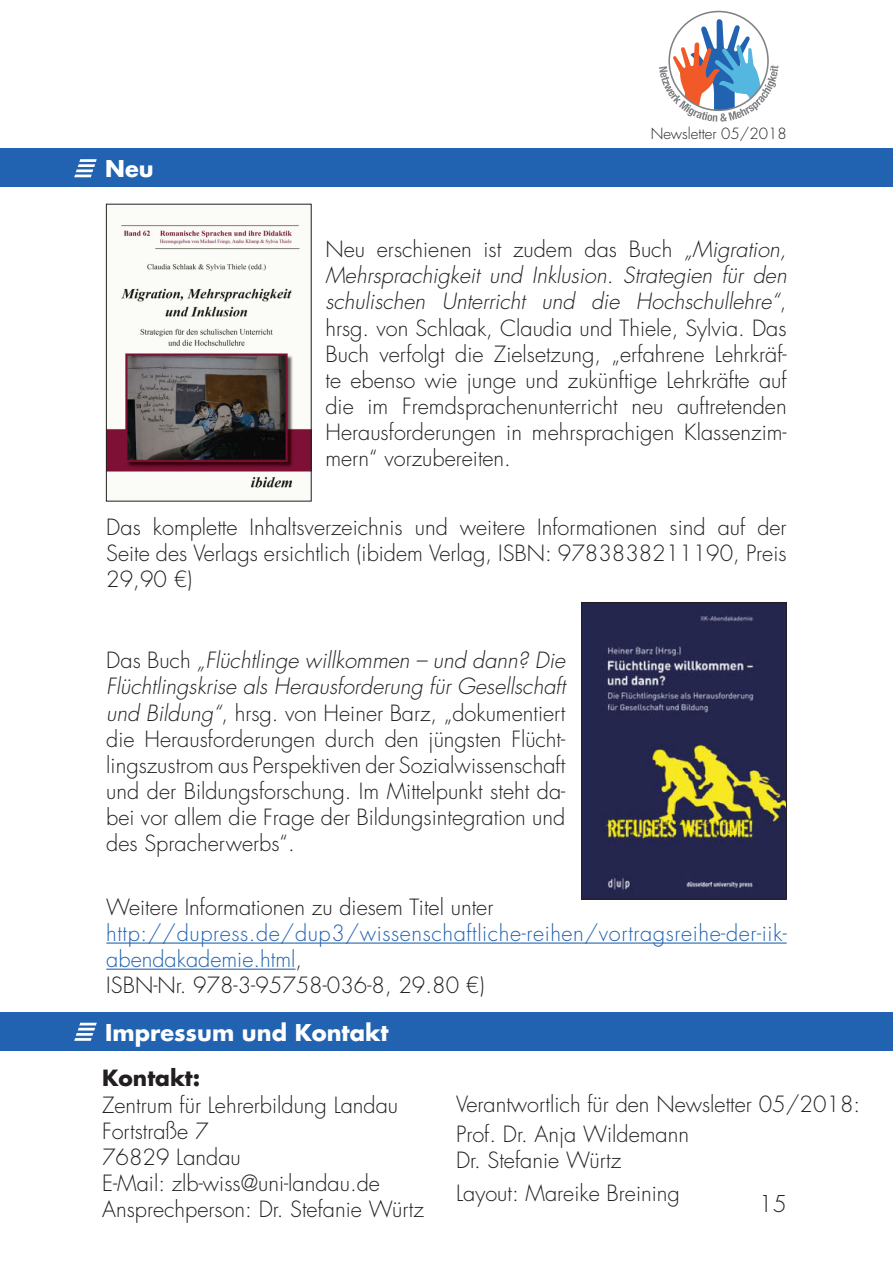
<style>
.page{position:relative;width:893px;height:1263px;background:#fff}
.page>*{position:absolute;margin:0;border:0;box-sizing:border-box;transform-origin:0 0}
.t1{font:700 22.5px "Futura Std";color:#fff}
.t2{font:300 22.5px "Futura Std";color:#231f20}
.t3{font:300 21.75px/26.1px "Futura Std";color:#231f20;text-align:justify}
.t4{font:300 21.75px/26.1px "Futura Std";letter-spacing:.025em;color:#2163b0}
.t5{font:700 21.75px "Futura Std";color:#231f20}
.t6{font:300 15px "Futura Std";color:#231f20}
.s1{font-style:italic}
.s2{color:#231f20}
</style>
<div class="page">
<div style="left:0;top:149px;width:893px;height:38px;background:#2163b0"></div>
<svg style="left:74px;top:159px;width:23px;height:18px"></svg>
<svg style="left:659px;top:11px;width:119px;height:111px"></svg>
<img style="left:108px;top:206px;width:201px;height:293px">
<img style="left:583px;top:604px;width:202px;height:293px">
<div style="left:581px;top:602px;width:206px;height:297px;border:1px solid #231f20"></div>
<hr style="left:106px;top:942px;width:681px;height:1px;background:#2163b0">
<hr style="left:106px;top:969px;width:190px;height:1px;background:#2163b0">
<div style="left:0;top:1012px;width:893px;height:38px;background:#2163b0"></div>
<svg style="left:74px;top:1023px;width:23px;height:18px"></svg>
<p class="t1" style="left:105px;top:154px;width:50px">Neu</p>
<p class="t6" style="left:651px;top:125px;width:137px">Newsletter 05/2018</p>
<p class="t3" style="left:325px;top:237px;width:463px">Neu erschienen ist zudem das Buch <span class="s1">„Migration, Mehrsprachigkeit und Inklusion. Strategien für den schulischen Unterricht und die Hochschullehre“</span>, hrsg. von Schlaak, Claudia und Thiele, Sylvia. Das Buch verfolgt die Zielsetzung, „erfahrene Lehrkräf&shy;te ebenso wie junge und zukünftige Lehrkräfte auf die im Fremdsprachenunterricht neu auftretenden Herausforderungen in mehrsprachigen Klassenzim&shy;mern“ vorzubereiten.</p>
<p class="t3" style="left:106px;top:514px;width:682px">Das komplette Inhaltsverzeichnis und weitere Informationen sind auf der Seite des Verlags ersichtlich (ibidem Verlag, ISBN: 9783838211190, Preis 29,90 €)</p>
<p class="t3" style="left:106px;top:648px;width:460px">Das Buch <span class="s1">„Flüchtlinge willkommen – und dann? Die Flüchtlingskrise als Herausforderung für Gesellschaft und Bildung“</span>, hrsg. von Heiner Barz, „dokumentiert die Herausforderungen durch den jüngsten Flücht&shy;lingszustrom aus Perspektiven der Sozialwissenschaft und der Bildungsforschung. Im Mittelpunkt steht da&shy;bei vor allem die Frage der Bildungsintegration und des Spracherwerbs“.</p>
<p class="t3" style="left:106px;top:894px;width:389px">Weitere Informationen zu diesem Titel unter</p>
<p class="t4" style="left:106px;top:920px;width:682px">http://dupress.de/dup3/wissenschaftliche-reihen/vortragsreihe-der-iik&shy;abendakademie.html<span class="s2">,</span></p>
<p class="t3" style="left:106px;top:973px;width:380px">ISBN-Nr. 978-3-95758-036-8, 29.80 €)</p>
<p class="t1" style="left:105px;top:1017px;width:285px">Impressum und Kontakt</p>
<p class="t5" style="left:102px;top:1063px;width:100px">Kontakt:</p>
<p class="t3" style="left:102px;top:1092px;width:298px">Zentrum für Lehrerbildung Landau</p>
<p class="t3" style="left:102px;top:1118px;width:108px">Fortstraße 7</p>
<p class="t3" style="left:102px;top:1144px;width:140px">76829 Landau</p>
<p class="t3" style="left:102px;top:1170px;width:279px">E-Mail: zlb-wiss@uni-landau.de</p>
<p class="t3" style="left:102px;top:1197px;width:323px">Ansprechperson: Dr. Stefanie Würtz</p>
<p class="t3" style="left:456px;top:1090px;width:406px;line-height:30px">Verantwortlich für den Newsletter 05/2018:<br>Prof. Dr. Anja Wildemann</p>
<p class="t3" style="left:456px;top:1148px;width:167px">Dr. Stefanie Würtz</p>
<p class="t3" style="left:456px;top:1181px;width:225px">Layout: Mareike Breining</p>
<p class="t2" style="left:759px;top:1190px;width:29px">15</p>
</div>
